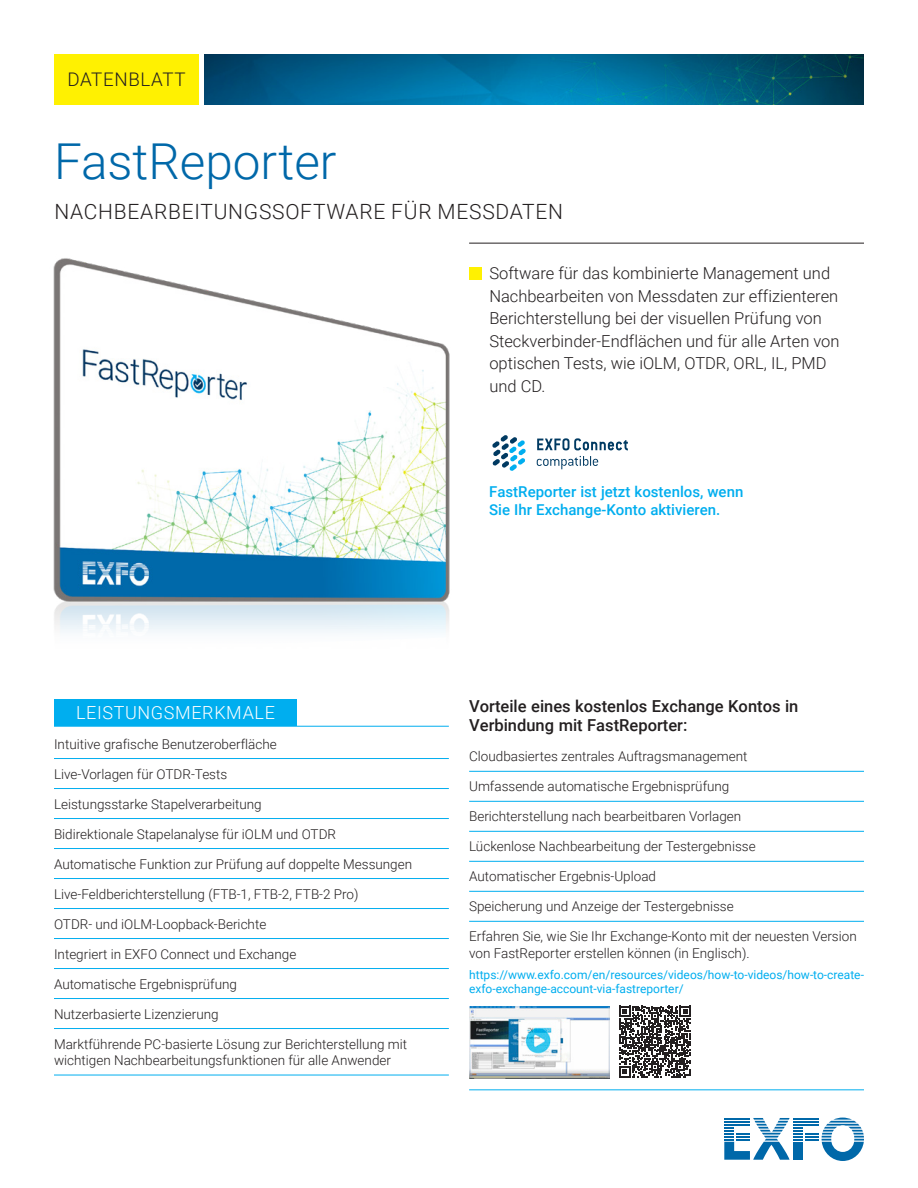
<style>
.page{position:relative;width:918px;height:1188px;background:#fff}
.page>*{position:absolute;margin:0;border:0;box-sizing:border-box;transform-origin:0 0}
.t1{font:300 49.5px "Roboto";color:#0068a9}
.t2{font:300 21px "Roboto";letter-spacing:.035em;color:#231f20}
.t3{font:300 18.75px "Roboto";letter-spacing:.035em;color:#231f20}
.t4{font:300 18px "Roboto";letter-spacing:.035em;color:#fff}
.t5{font:300 16.5px/22.5px "Roboto";color:#231f20}
.t6{font:500 16.5px/19.8px "Roboto";color:#231f20}
.t7{font:500 15px/18px "Roboto";color:#00aeef}
.t8{font:300 13.5px/16.5px "Roboto";color:#231f20}
.t9{font:12px/14.4px "Roboto";color:#00aeef}
</style>
<div class="page">
<div style="left:54px;top:54px;width:145px;height:51px;background:#fff101"></div>
<img style="left:204px;top:54px;width:660px;height:51px">
<svg style="left:724px;top:1118px;width:140px;height:43px"></svg>
<hr style="left:724px;top:1124px;width:26px;height:2px;background:#0068a9">
<hr style="left:469px;top:243px;width:395px;height:1px;background:#231f20">
<div style="left:469px;top:267px;width:13px;height:13px;background:#fff101"></div>
<img style="left:53px;top:258px;width:397px;height:375px">
<svg style="left:537px;top:438px;width:91px;height:12px"></svg>
<svg style="left:492px;top:435px;width:34px;height:36px"></svg>
<svg style="left:537px;top:456px;width:61px;height:13px"></svg>
<hr style="left:54px;top:758px;width:395px;height:1px;background:#00aeef">
<hr style="left:54px;top:788px;width:395px;height:1px;background:#00aeef">
<hr style="left:54px;top:818px;width:395px;height:1px;background:#00aeef">
<hr style="left:54px;top:848px;width:395px;height:1px;background:#00aeef">
<hr style="left:54px;top:878px;width:395px;height:1px;background:#00aeef">
<hr style="left:54px;top:908px;width:395px;height:1px;background:#00aeef">
<hr style="left:54px;top:938px;width:395px;height:1px;background:#00aeef">
<hr style="left:54px;top:968px;width:395px;height:1px;background:#00aeef">
<hr style="left:54px;top:998px;width:395px;height:1px;background:#00aeef">
<hr style="left:54px;top:1028px;width:395px;height:1px;background:#00aeef">
<hr style="left:54px;top:1075px;width:395px;height:1px;background:#00aeef">
<hr style="left:469px;top:771px;width:395px;height:1px;background:#00aeef">
<hr style="left:469px;top:801px;width:395px;height:1px;background:#00aeef">
<hr style="left:469px;top:831px;width:395px;height:1px;background:#00aeef">
<hr style="left:469px;top:861px;width:395px;height:1px;background:#00aeef">
<hr style="left:469px;top:891px;width:395px;height:1px;background:#00aeef">
<hr style="left:469px;top:921px;width:395px;height:1px;background:#00aeef">
<hr style="left:469px;top:1090px;width:395px;height:1px;background:#00aeef">
<div style="left:54px;top:699px;width:243px;height:27px;background:#00aeef"></div>
<hr style="left:54px;top:726px;width:243px;height:1px;background:#00aeef">
<hr style="left:297px;top:726px;width:152px;height:1px;background:#00aeef">
<svg style="left:619px;top:1006px;width:72px;height:71px"></svg>
<img style="left:470px;top:1006px;width:139px;height:72px">
<h3 class="t3" style="left:67px;top:67px;width:120px">DATENBLATT</h3>
<h1 class="t1" style="left:54px;top:127px;width:284px">FastReporter</h1>
<h2 class="t2" style="left:54px;top:197px;width:510px">NACHBEARBEITUNGSSOFTWARE FÜR MESSDATEN</h2>
<p class="t5" style="left:489px;top:262px;width:352px">Software für das kombinierte Management und Nachbearbeiten von Messdaten zur effizienteren Berichterstellung bei der visuellen Prüfung von Steckverbinder-Endflächen und für alle Arten von optischen Tests, wie iOLM, OTDR, ORL, IL, PMD und CD.</p>
<p class="t7" style="left:489px;top:482px;width:256px">FastReporter ist jetzt kostenlos, wenn<br>Sie Ihr Exchange-Konto aktivieren.</p>
<h3 class="t4" style="left:76px;top:700px;width:200px">LEISTUNGSMERKMALE</h3>
<p class="t8" style="left:54px;top:735px;width:224px">Intuitive grafische Benutzeroberfläche</p>
<p class="t8" style="left:54px;top:765px;width:175px">Live-Vorlagen für OTDR-Tests</p>
<p class="t8" style="left:54px;top:795px;width:209px">Leistungsstarke Stapelverarbeitung</p>
<p class="t8" style="left:54px;top:825px;width:284px">Bidirektionale Stapelanalyse für iOLM und OTDR</p>
<p class="t8" style="left:54px;top:855px;width:360px">Automatische Funktion zur Prüfung auf doppelte Messungen</p>
<p class="t8" style="left:54px;top:885px;width:306px">Live-Feldberichterstellung (FTB-1, FTB-2, FTB-2 Pro)</p>
<p class="t8" style="left:54px;top:915px;width:214px">OTDR- und iOLM-Loopback-Berichte</p>
<p class="t8" style="left:54px;top:945px;width:244px">Integriert in EXFO Connect und Exchange</p>
<p class="t8" style="left:54px;top:975px;width:185px">Automatische Ergebnisprüfung</p>
<p class="t8" style="left:54px;top:1005px;width:166px">Nutzerbasierte Lizenzierung</p>
<p class="t8" style="left:54px;top:1035px;width:355px">Marktführende PC-basierte Lösung zur Berichterstellung mit wichtigen Nachbearbeitungsfunktionen für alle Anwender</p>
<p class="t6" style="left:469px;top:695px;width:331px">Vorteile eines kostenlos Exchange Kontos in<br>Verbindung mit FastReporter:</p>
<p class="t8" style="left:469px;top:748px;width:280px">Cloudbasiertes zentrales Auftragsmanagement</p>
<p class="t8" style="left:469px;top:778px;width:262px">Umfassende automatische Ergebnisprüfung</p>
<p class="t8" style="left:469px;top:808px;width:274px">Berichterstellung nach bearbeitbaren Vorlagen</p>
<p class="t8" style="left:469px;top:838px;width:288px">Lückenlose Nachbearbeitung der Testergebnisse</p>
<p class="t8" style="left:469px;top:868px;width:188px">Automatischer Ergebnis-Upload</p>
<p class="t8" style="left:469px;top:898px;width:266px">Speicherung und Anzeige der Testergebnisse</p>
<p class="t8" style="left:469px;top:928px;width:389px">Erfahren Sie, wie Sie Ihr Exchange-Konto mit der neuesten Version von FastReporter erstellen können (in Englisch).</p>
<p class="t9" style="left:469px;top:967px;width:396px">https://www.exfo.com/en/resources/videos/how-to-videos/how-to-create&shy;exfo-exchange-account-via-fastreporter/</p>
</div>
